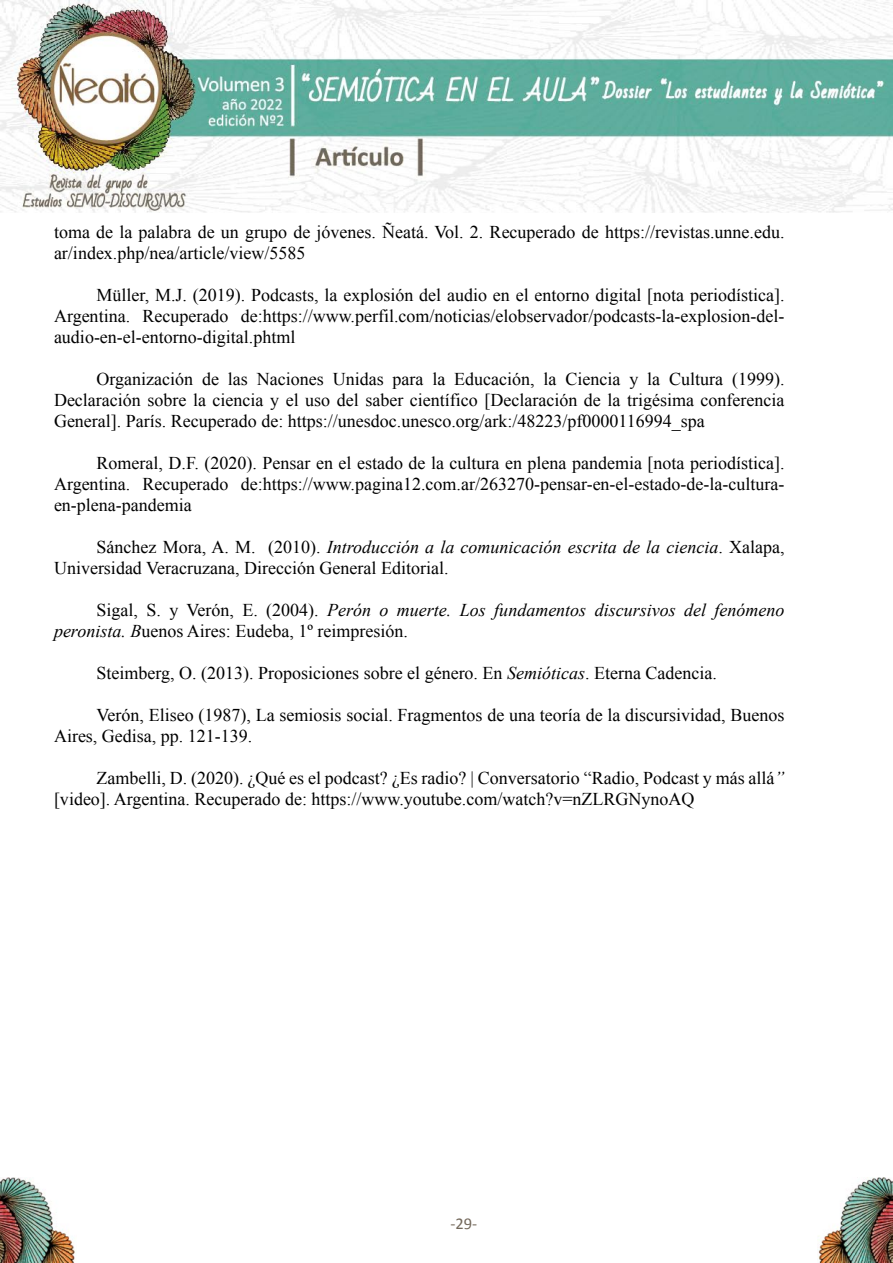
<style>
.page{position:relative;width:893px;height:1263px;background:#fff}
.page>*{position:absolute;margin:0;border:0;box-sizing:border-box;transform-origin:0 0}
.t1{font:18px/21px "Times New Roman";color:#000}
.t2{font:italic 18px/21px "Times New Roman";color:#000}
.t3{font:16.5px "Calibri";color:#73685b}
.s1{font-style:italic}
.s2{font-style:normal}
</style>
<div class="page">
<img style="left:818px;top:1178px;width:75px;height:85px">
<img style="left:0;top:1178px;width:75px;height:85px">
<img style="left:0;top:0;width:893px;height:212px">
<p class="t1" style="left:54px;top:221px;width:732px">toma de la palabra de un grupo de jóvenes. Ñeatá. Vol. 2. Recuperado de https://revistas.unne.edu. ar/index.php/nea/article/view/5585</p>
<p class="t1" style="left:54px;top:284px;width:732px;text-align:justify;text-indent:43px">Müller, M.J. (2019). Podcasts, la explosión del audio en el entorno digital [nota periodística].<br>Argentina. Recuperado de:https://www.perfil.com/noticias/elobservador/podcasts-la-explosion-del&shy;audio-en-el-entorno-digital.phtml</p>
<p class="t1" style="left:54px;top:368px;width:732px;text-align:justify;text-indent:43px">Organización de las Naciones Unidas para la Educación, la Ciencia y la Cultura (1999).<br>Declaración sobre la ciencia y el uso del saber científico [Declaración de la trigésima conferencia General]. París. Recuperado de: https://unesdoc.unesco.org/ark:/48223/pf0000116994_spa</p>
<p class="t1" style="left:54px;top:452px;width:732px;text-align:justify;text-indent:43px">Romeral, D.F. (2020). Pensar en el estado de la cultura en plena pandemia [nota periodística].<br>Argentina. Recuperado de:https://www.pagina12.com.ar/263270-pensar-en-el-estado-de-la-cultura&shy;en-plena-pandemia</p>
<p class="t1" style="left:54px;top:536px;width:732px;text-indent:43px">Sánchez Mora, A. M. (2010). <span class="s1">Introducción a la comunicación escrita de la ciencia</span>. Xalapa,<br>Universidad Veracruzana, Dirección General Editorial.</p>
<p class="t2" style="left:54px;top:599px;width:732px;text-indent:43px"><span class="s2">Sigal, S. y Verón, E. (2004).</span> Perón o muerte. Los fundamentos discursivos del fenómeno peronista. B<span class="s2">uenos Aires: Eudeba, 1º reimpresión.</span></p>
<p class="t1" style="left:97px;top:662px;width:622px">Steimberg, O. (2013). Proposiciones sobre el género. En <span class="s1">Semióticas</span>. Eterna Cadencia.</p>
<p class="t1" style="left:54px;top:704px;width:732px;text-indent:43px">Verón, Eliseo (1987), La semiosis social. Fragmentos de una teoría de la discursividad, Buenos<br>Aires, Gedisa, pp. 121-139.</p>
<p class="t1" style="left:54px;top:767px;width:732px;text-indent:43px">Zambelli, D. (2020). ¿Qué es el podcast? ¿Es radio? | Conversatorio “Radio, Podcast y más allá<span class="s1">” </span>[video]. Argentina. Recuperado de: https://www.youtube.com/watch?v=nZLRGNynoAQ</p>
<p class="t3" style="left:450px;top:1213px;width:28px">-29-</p>
</div>
